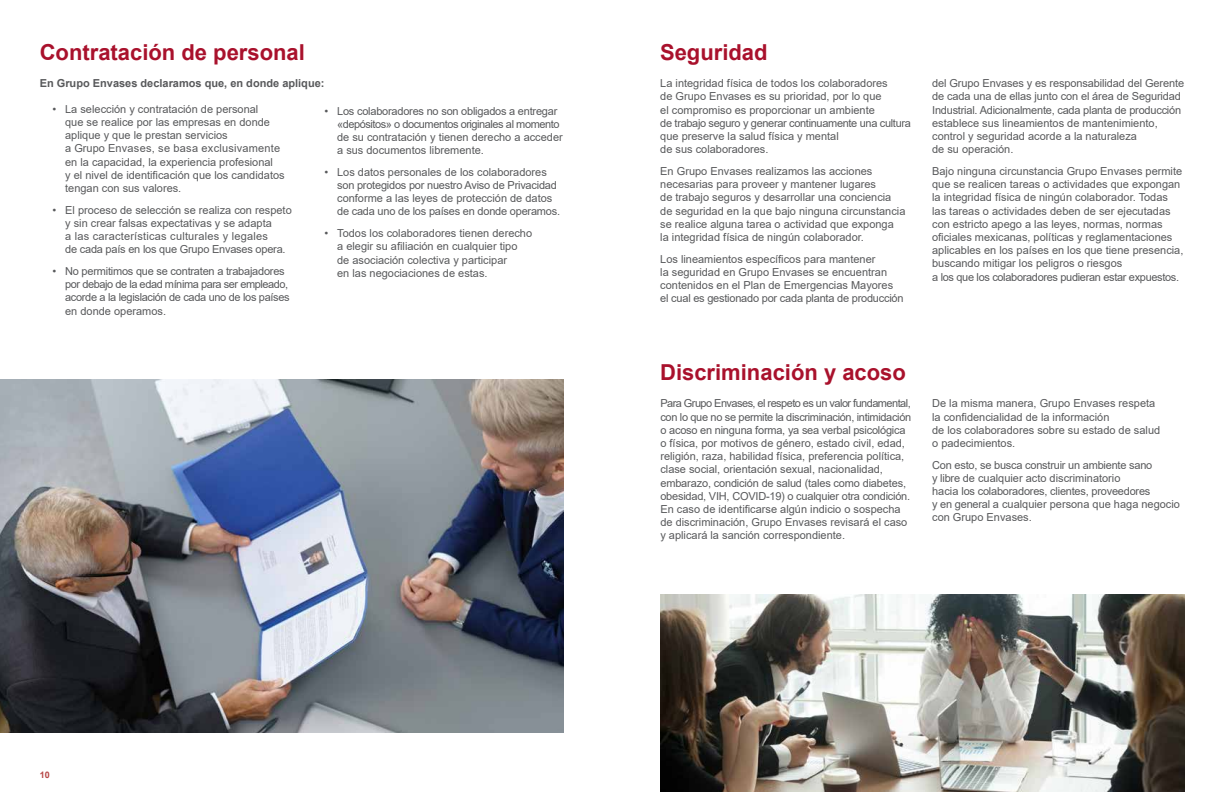
<style>
.page{position:relative;width:1224px;height:792px;background:#fff}
.page>*{position:absolute;margin:0;border:0;box-sizing:border-box;transform-origin:0 0}
.t1{font:700 22px "Arial";color:#a9112c}
.t2{font:11px/13.2px "Arial";color:#58595b}
.t3{font:11px/13.2px "Arial";letter-spacing:-.02em;color:#58595b}
.t4{font:11px/13.2px "Arial";letter-spacing:-.03em;color:#58595b}
.t5{font:700 11px "Arial";color:#58595b}
.t6{font:700 9px "Arial";color:#b74746}
</style>
<div class="page">
<img style="left:660px;top:594px;width:524px;height:198px">
<img style="left:0;top:380px;width:564px;height:352px">
<h1 class="t1" style="left:40px;top:36px;width:267px">Contratación de personal</h1>
<p class="t5" style="left:40px;top:76px;width:286px">En Grupo Envases declaramos que, en donde aplique:</p>
<p class="t2" style="left:65px;top:102px;width:221px;text-indent:-13px">• La selección y contratación de personal<br>que se realice por las empresas en donde aplique y que le prestan servicios<br>a Grupo Envases, se basa exclusivamente en la capacidad, la experiencia profesional<br>y el nivel de identificación que los candidatos tengan con sus valores.</p>
<p class="t2" style="left:65px;top:203px;width:228px;text-indent:-13px">• El proceso de selección se realiza con respeto y sin crear falsas expectativas y se adapta<br>a las características culturales y legales<br>de cada país en los que Grupo Envases opera.</p>
<p class="t4" style="left:65px;top:264px;width:226px;text-indent:-13px">• No permitimos que se contraten a trabajadores por debajo de la edad mínima para ser empleado, acorde a la legislación de cada uno de los países en donde operamos.</p>
<p class="t3" style="left:337px;top:104px;width:227px;text-indent:-13px">• Los colaboradores no son obligados a entregar «depósitos» o documentos originales al momento de su contratación y tienen derecho a acceder a sus documentos libremente.</p>
<p class="t3" style="left:337px;top:165px;width:224px;text-indent:-13px">• Los datos personales de los colaboradores son protegidos por nuestro Aviso de Privacidad conforme a las leyes de protección de datos de cada uno de los países en donde operamos.</p>
<p class="t2" style="left:337px;top:227px;width:197px;text-indent:-13px">• Todos los colaboradores tienen derecho a elegir su afiliación en cualquier tipo de asociación colectiva y participar<br>en las negociaciones de estas.</p>
<p class="t6" style="left:40px;top:769px;width:12px">10</p>
<h1 class="t1" style="left:660px;top:36px;width:109px">Seguridad</h1>
<p class="t2" style="left:660px;top:77px;width:252px">La integridad física de todos los colaboradores<br>de Grupo Envases es su prioridad, por lo que<br>el compromiso es proporcionar un ambiente<br>de trabajo seguro y generar continuamente una cultura que preserve la salud física y mental<br>de sus colaboradores.</p>
<p class="t2" style="left:660px;top:164px;width:247px">En Grupo Envases realizamos las acciones necesarias para proveer y mantener lugares<br>de trabajo seguros y desarrollar una conciencia de seguridad en la que bajo ninguna circunstancia se realice alguna tarea o actividad que exponga<br>la integridad física de ningún colaborador.</p>
<p class="t2" style="left:660px;top:252px;width:245px">Los lineamientos específicos para mantener<br>la seguridad en Grupo Envases se encuentran contenidos en el Plan de Emergencias Mayores el cual es gestionado por cada planta de producción</p>
<p class="t2" style="left:932px;top:77px;width:254px">del Grupo Envases y es responsabilidad del Gerente de cada una de ellas junto con el área de Seguridad Industrial. Adicionalmente, cada planta de producción establece sus lineamientos de mantenimiento, control y seguridad acorde a la naturaleza<br>de su operación.</p>
<p class="t2" style="left:932px;top:164px;width:253px">Bajo ninguna circunstancia Grupo Envases permite que se realicen tareas o actividades que expongan la integridad física de ningún colaborador. Todas las tareas o actividades deben de ser ejecutadas con estricto apego a las leyes, normas, normas oficiales mexicanas, políticas y reglamentaciones aplicables en los países en los que tiene presencia, buscando mitigar los peligros o riesgos<br>a los que los colaboradores pudieran estar expuestos.</p>
<h1 class="t1" style="left:660px;top:356px;width:247px">Discriminación y acoso</h1>
<p class="t2" style="left:660px;top:397px;width:252px">Para Grupo Envases, el respeto es un valor fundamental, con lo que no se permite la discriminación, intimidación o acoso en ninguna forma, ya sea verbal psicológica o física, por motivos de género, estado civil, edad, religión, raza, habilidad física, preferencia política, clase social, orientación sexual, nacionalidad, embarazo, condición de salud (tales como diabetes, obesidad, VIH, COVID-19) o cualquier otra condición.<br>En caso de identificarse algún indicio o sospecha de discriminación, Grupo Envases revisará el caso y aplicará la sanción correspondiente.</p>
<p class="t2" style="left:932px;top:397px;width:230px">De la misma manera, Grupo Envases respeta la confidencialidad de la información<br>de los colaboradores sobre su estado de salud o padecimientos.</p>
<p class="t3" style="left:932px;top:458px;width:249px">Con esto, se busca construir un ambiente sano<br>y libre de cualquier acto discriminatorio<br>hacia los colaboradores, clientes, proveedores<br>y en general a cualquier persona que haga negocio con Grupo Envases.</p>
</div>
